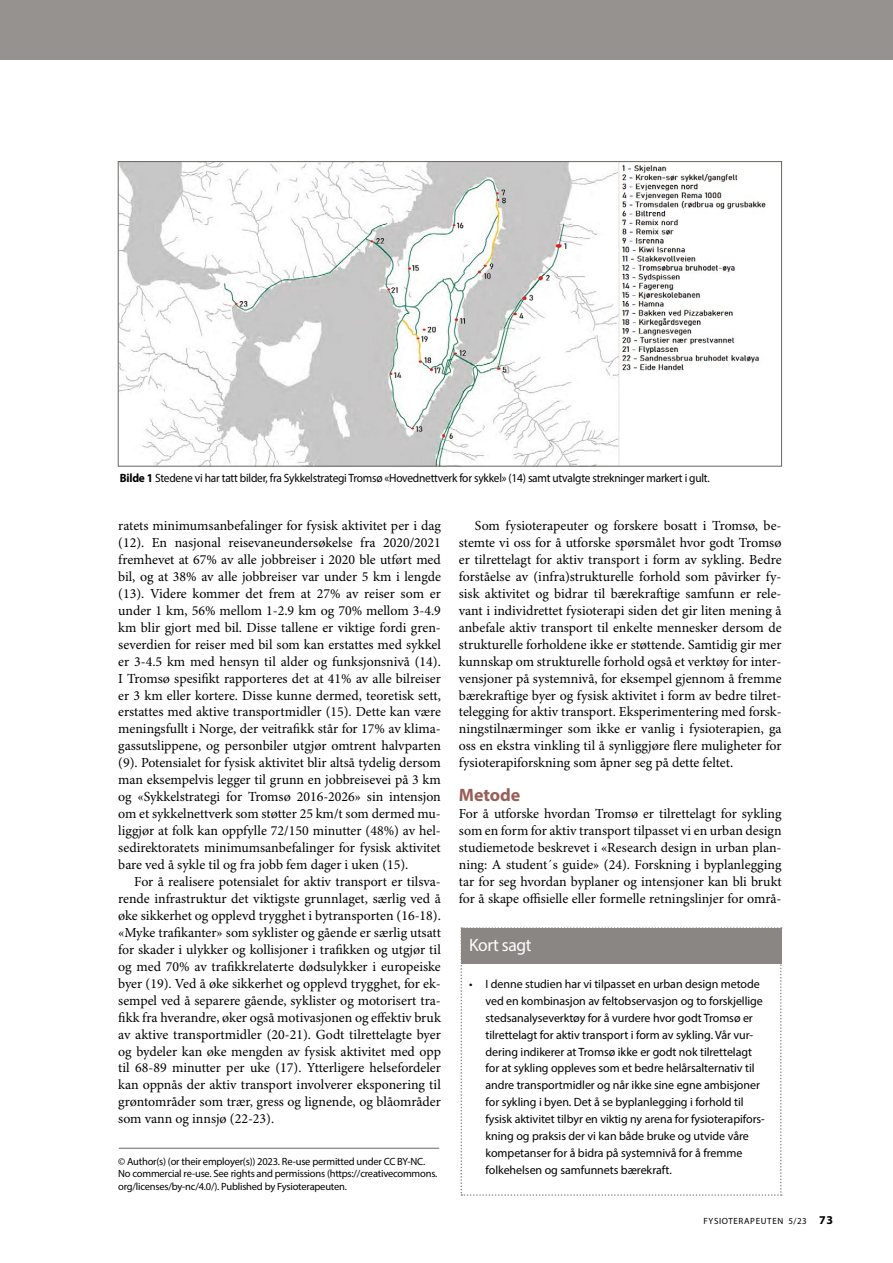
<style>
.page{position:relative;width:893px;height:1263px;background:#fff}
.page>*{position:absolute;margin:0;border:0;box-sizing:border-box;transform-origin:0 0}
.notistit{font:18px "Myriad Pro";letter-spacing:-.02em;color:#fff}
.fag-nivå1{font:700 18px "Myriad Pro";letter-spacing:-.005em;color:#985f58}
.txt-i{font:13.8px/17px "Minion Pro";color:#000;text-align:justify}
.txt{font:13.8px/17px "Minion Pro";color:#000;text-align:justify}
.tabell_tekst{font:12px/17px "Myriad Pro";letter-spacing:-.005em;color:#000}
.tabell_tekst-2{font:12px "Myriad Pro";letter-spacing:-.005em;color:#000;scale:.95 1}
.Fotnote{font:10.5px/12.6px "Myriad Pro";letter-spacing:-.02em;color:#000}
.t1{font:9px "Myriad Pro";letter-spacing:.07em;color:#000}
.s1{font-weight:700}
.s2{font-weight:700;font-size:12px}
</style>
<div class="page">
<div style="left:0;top:0;width:893px;height:60px;background:#969290"></div>
<hr style="left:119px;top:1148px;width:320px;height:1px;background:#69665f">
<svg style="left:460px;top:927px;width:322px;height:269px"></svg>
<div style="left:461px;top:928px;width:321px;height:36px;background:#8a8684"></div>
<img style="left:120px;top:163px;width:646px;height:302px">
<p class="tabell_tekst-2" style="left:120px;top:471px;width:622px"><span class="s1">Bilde 1</span> Stedene vi har tatt bilder, fra Sykkelstrategi Tromsø «Hovednettverk for sykkel» (14) samt utvalgte strekninger markert i gult.</p>
<p class="txt-i" style="left:118px;top:518px;width:324px">ratets minimumsanbefalinger for fysisk aktivitet per i dag (12). En nasjonal reisevaneundersøkelse fra 2020/2021 fremhevet at 67% av alle jobbreiser i 2020 ble utført med bil, og at 38% av alle jobbreiser var under 5 km i lengde (13). Videre kommer det frem at 27% av reiser som er under 1 km, 56% mellom 1-2.9 km og 70% mellom 3-4.9 km blir gjort med bil. Disse tallene er viktige fordi gren&shy;severdien for reiser med bil som kan erstattes med sykkel er 3-4.5 km med hensyn til alder og funksjonsnivå (14).<br>I Tromsø spesifikt rapporteres det at 41% av alle bilreiser er 3 km eller kortere. Disse kunne dermed, teoretisk sett, erstattes med aktive transportmidler (15). Dette kan være meningsfullt i Norge, der veitrafikk står for 17% av klima&shy;gassutslippene, og personbiler utgjør omtrent halvparten (9). Potensialet for fysisk aktivitet blir altså tydelig dersom man eksempelvis legger til grunn en jobbreisevei på 3 km og «Sykkelstrategi for Tromsø 2016-2026» sin intensjon om et sykkelnettverk som støtter 25 km/t som dermed mu&shy;liggjør at folk kan oppfylle 72/150 minutter (48%) av hel&shy;sedirektoratets minimumsanbefalinger for fysisk aktivitet bare ved å sykle til og fra jobb fem dager i uken (15).</p>
<p class="txt-i" style="left:118px;top:874px;width:324px;text-indent:16px">For å realisere potensialet for aktiv transport er tilsva&shy;rende infrastruktur det viktigste grunnlaget, særlig ved å øke sikkerhet og opplevd trygghet i bytransporten (16-18). «Myke trafikanter» som syklister og gående er særlig utsatt for skader i ulykker og kollisjoner i trafikken og utgjør til og med 70% av trafikkrelaterte dødsulykker i europeiske byer (19). Ved å øke sikkerhet og opplevd trygghet, for ek&shy;sempel ved å separere gående, syklister og motorisert tra&shy;fikk fra hverandre, øker også motivasjonen og effektiv bruk av aktive transportmidler (20-21). Godt tilrettelagte byer og bydeler kan øke mengden av fysisk aktivitet med opp til 68-89 minutter per uke (17). Ytterligere helsefordeler kan oppnås der aktiv transport involverer eksponering til grøntområder som trær, gress og lignende, og blåområder som vann og innsjø (22-23).</p>
<p class="Fotnote" style="left:118px;top:1154px;width:321px">© Author(s) (or their employer(s)) 2023. Re-use permitted under CC BY-NC.<br>No commercial re-use. See rights and permissions (https://creativecommons. org/licenses/by-nc/4.0/). Published by Fysioterapeuten.</p>
<p class="txt-i" style="left:459px;top:518px;width:324px;text-indent:16px">Som fysioterapeuter og forskere bosatt i Tromsø, be&shy;stemte vi oss for å utforske spørsmålet hvor godt Tromsø er tilrettelagt for aktiv transport i form av sykling. Bedre forståelse av (infra)strukturelle forhold som påvirker fy&shy;sisk aktivitet og bidrar til bærekraftige samfunn er rele&shy;vant i individrettet fysioterapi siden det gir liten mening å anbefale aktiv transport til enkelte mennesker dersom de strukturelle forholdene ikke er støttende. Samtidig gir mer kunnskap om strukturelle forhold også et verktøy for inter&shy;vensjoner på systemnivå, for eksempel gjennom å fremme bærekraftige byer og fysisk aktivitet i form av bedre tilret&shy;telegging for aktiv transport. Eksperimentering med forsk&shy;ningstilnærminger som ikke er vanlig i fysioterapien, ga oss en ekstra vinkling til å synliggjøre flere muligheter for fysioterapiforskning som åpner seg på dette feltet.</p>
<p class="fag-nivå1" style="left:459px;top:783px;width:63px">Metode</p>
<p class="txt" style="left:459px;top:806px;width:324px">For å utforske hvordan Tromsø er tilrettelagt for sykling som en form for aktiv transport tilpasset vi en urban design studiemetode beskrevet i «Research design in urban plan&shy;ning: A student´s guide» (24). Forskning i byplanlegging tar for seg hvordan byplaner og intensjoner kan bli brukt for å skape offisielle eller formelle retningslinjer for områ-</p>
<p class="notistit" style="left:469px;top:934px;width:64px">Kort sagt</p>
<p class="tabell_tekst" style="left:485px;top:975px;width:281px;text-indent:-16px">• I denne studien har vi tilpasset en urban design metode ved en kombinasjon av feltobservasjon og to forskjellige stedsanalyseverktøy for å vurdere hvor godt Tromsø er tilrettelagt for aktiv transport i form av sykling. Vår vur&shy;dering indikerer at Tromsø ikke er godt nok tilrettelagt for at sykling oppleves som et bedre helårsalternativ til andre transportmidler og når ikke sine egne ambisjoner for sykling i byen. Det å se byplanlegging i forhold til fysisk aktivitet tilbyr en viktig ny arena for fysioterapifors&shy;kning og praksis der vi kan både bruke og utvide våre kompetanser for å bidra på systemnivå for å fremme folkehelsen og samfunnets bærekraft.</p>
<p class="t1" style="left:704px;top:1215px;width:131px">FYSIOTERAPEUTEN 5/23 <span class="s2">73</span></p>
</div>
